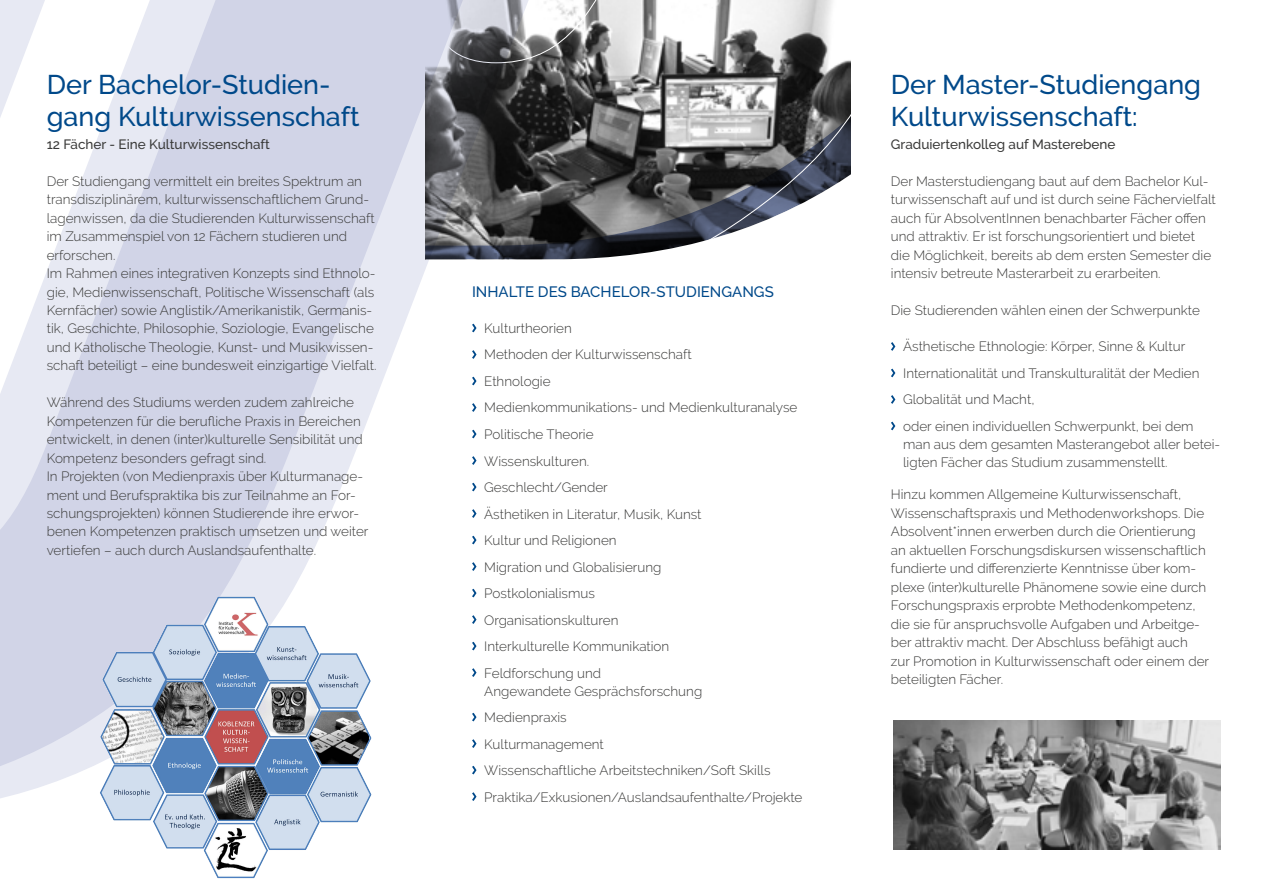
<style>
.page{position:relative;width:1263px;height:893px;background:#fff}
.page>*{position:absolute;margin:0;border:0;box-sizing:border-box;transform-origin:0 0}
.t1{font:500 27px/32.2px "Raleway";color:#00498a}
.t2{font:500 15px "Raleway";color:#00498a}
.t3{font:300 13.5px/18.5px "Raleway";color:#3a3a39}
.t4{font:500 13.5px "Raleway";color:#3a3a39}
</style>
<div class="page">
<svg style="left:534px;top:0;width:316px;height:260px"></svg>
<svg style="left:0;top:0;width:534px;height:798px"></svg>
<img style="left:97px;top:586px;width:281px;height:293px">
<svg style="left:891px;top:342px;width:4px;height:9px"></svg>
<svg style="left:891px;top:369px;width:4px;height:8px"></svg>
<svg style="left:891px;top:395px;width:4px;height:9px"></svg>
<svg style="left:891px;top:422px;width:4px;height:8px"></svg>
<svg style="left:472px;top:324px;width:4px;height:8px"></svg>
<svg style="left:472px;top:350px;width:4px;height:9px"></svg>
<svg style="left:472px;top:377px;width:4px;height:8px"></svg>
<svg style="left:472px;top:403px;width:4px;height:9px"></svg>
<svg style="left:472px;top:430px;width:4px;height:8px"></svg>
<svg style="left:472px;top:456px;width:4px;height:9px"></svg>
<svg style="left:472px;top:483px;width:4px;height:8px"></svg>
<svg style="left:472px;top:509px;width:4px;height:9px"></svg>
<svg style="left:472px;top:536px;width:4px;height:8px"></svg>
<svg style="left:472px;top:562px;width:4px;height:9px"></svg>
<svg style="left:472px;top:589px;width:4px;height:8px"></svg>
<svg style="left:472px;top:615px;width:4px;height:9px"></svg>
<svg style="left:472px;top:642px;width:4px;height:8px"></svg>
<svg style="left:472px;top:668px;width:4px;height:9px"></svg>
<svg style="left:472px;top:713px;width:4px;height:8px"></svg>
<svg style="left:472px;top:739px;width:4px;height:9px"></svg>
<svg style="left:472px;top:766px;width:4px;height:8px"></svg>
<svg style="left:472px;top:792px;width:4px;height:9px"></svg>
<img style="left:893px;top:721px;width:327px;height:129px">
<h1 class="t1" style="left:47px;top:68px;width:314px">Der Bachelor-Studien&shy;gang Kulturwissenschaft</h1>
<p class="t4" style="left:47px;top:136px;width:225px">12 Fächer - Eine Kulturwissenschaft</p>
<p class="t3" style="left:47px;top:172px;width:331px">Der Studiengang vermittelt ein breites Spektrum an transdisziplinärem, kulturwissenschaftlichem Grund&shy;lagenwissen, da die Studierenden Kulturwissenschaft im Zusammenspiel von 12 Fächern studieren und erforschen.<br>Im Rahmen eines integrativen Konzepts sind Ethnolo&shy;gie, Medienwissenschaft, Politische Wissenschaft (als Kernfächer) sowie Anglistik/Amerikanistik, Germanis&shy;tik, Geschichte, Philosophie, Soziologie, Evangelische und Katholische Theologie, Kunst- und Musikwissen&shy;schaft beteiligt – eine bundesweit einzigartige Vielfalt.</p>
<p class="t3" style="left:47px;top:393px;width:323px">Während des Studiums werden zudem zahlreiche Kompetenzen für die berufliche Praxis in Bereichen entwickelt, in denen (inter)kulturelle Sensibilität und Kompetenz besonders gefragt sind.<br>In Projekten (von Medienpraxis über Kulturmanage&shy;ment und Berufspraktika bis zur Teilnahme an For&shy;schungsprojekten) können Studierende ihre erwor&shy;benen Kompetenzen praktisch umsetzen und weiter vertiefen – auch durch Auslandsaufenthalte.</p>
<p class="t2" style="left:472px;top:283px;width:303px">INHALTE DES BACHELOR-STUDIENGANGS</p>
<p class="t3" style="left:484px;top:315px;width:315px;line-height:26.5px">Kulturtheorien<br>Methoden der Kulturwissenschaft<br>Ethnologie<br>Medienkommunikations- und Medienkulturanalyse<br>Politische Theorie<br>Wissenskulturen.<br>Geschlecht/Gender<br>Ästhetiken in Literatur, Musik, Kunst<br>Kultur und Religionen<br>Migration und Globalisierung<br>Postkolonialismus<br>Organisationskulturen<br>Interkulturelle Kommunikation<br>Feldforschung und</p>
<p class="t3" style="left:484px;top:677px;width:320px;line-height:26.5px">Angewandete Gesprächsforschung<br>Medienpraxis<br>Kulturmanagement<br>Wissenschaftliche Arbeitstechniken/Soft Skills Praktika/Exkusionen/Auslandsaufenthalte/Projekte</p>
<h1 class="t1" style="left:891px;top:68px;width:312px">Der Master-Studiengang<br>Kulturwissenschaft:</h1>
<p class="t4" style="left:891px;top:136px;width:226px">Graduiertenkolleg auf Masterebene</p>
<p class="t3" style="left:891px;top:172px;width:326px">Der Masterstudiengang baut auf dem Bachelor Kul&shy;turwissenschaft auf und ist durch seine Fächervielfalt auch für AbsolventInnen benachbarter Fächer offen und attraktiv. Er ist forschungsorientiert und bietet die Möglichkeit, bereits ab dem ersten Semester die intensiv betreute Masterarbeit zu erarbeiten.</p>
<p class="t3" style="left:891px;top:301px;width:311px">Die Studierenden wählen einen der Schwerpunkte</p>
<p class="t3" style="left:903px;top:333px;width:298px;line-height:26.5px">Ästhetische Ethnologie: Körper, Sinne &amp; Kultur Internationalität und Transkulturalität der Medien Globalität und Macht,<br>oder einen individuellen Schwerpunkt, bei dem</p>
<p class="t3" style="left:903px;top:435px;width:319px;line-height:18px">man aus dem gesamten Masterangebot aller betei&shy;ligten Fächer das Studium zusammenstellt.</p>
<p class="t3" style="left:891px;top:485px;width:320px">Hinzu kommen Allgemeine Kulturwissenschaft, Wissenschaftspraxis und Methodenworkshops. Die Absolvent*innen erwerben durch die Orientierung an aktuellen Forschungsdiskursen wissenschaftlich fundierte und differenzierte Kenntnisse über kom&shy;plexe (inter)kulturelle Phänomene sowie eine durch Forschungspraxis erprobte Methodenkompetenz, die sie für anspruchsvolle Aufgaben und Arbeitge&shy;ber attraktiv macht. Der Abschluss befähigt auch zur Promotion in Kulturwissenschaft oder einem der beteiligten Fächer.</p>
</div>
